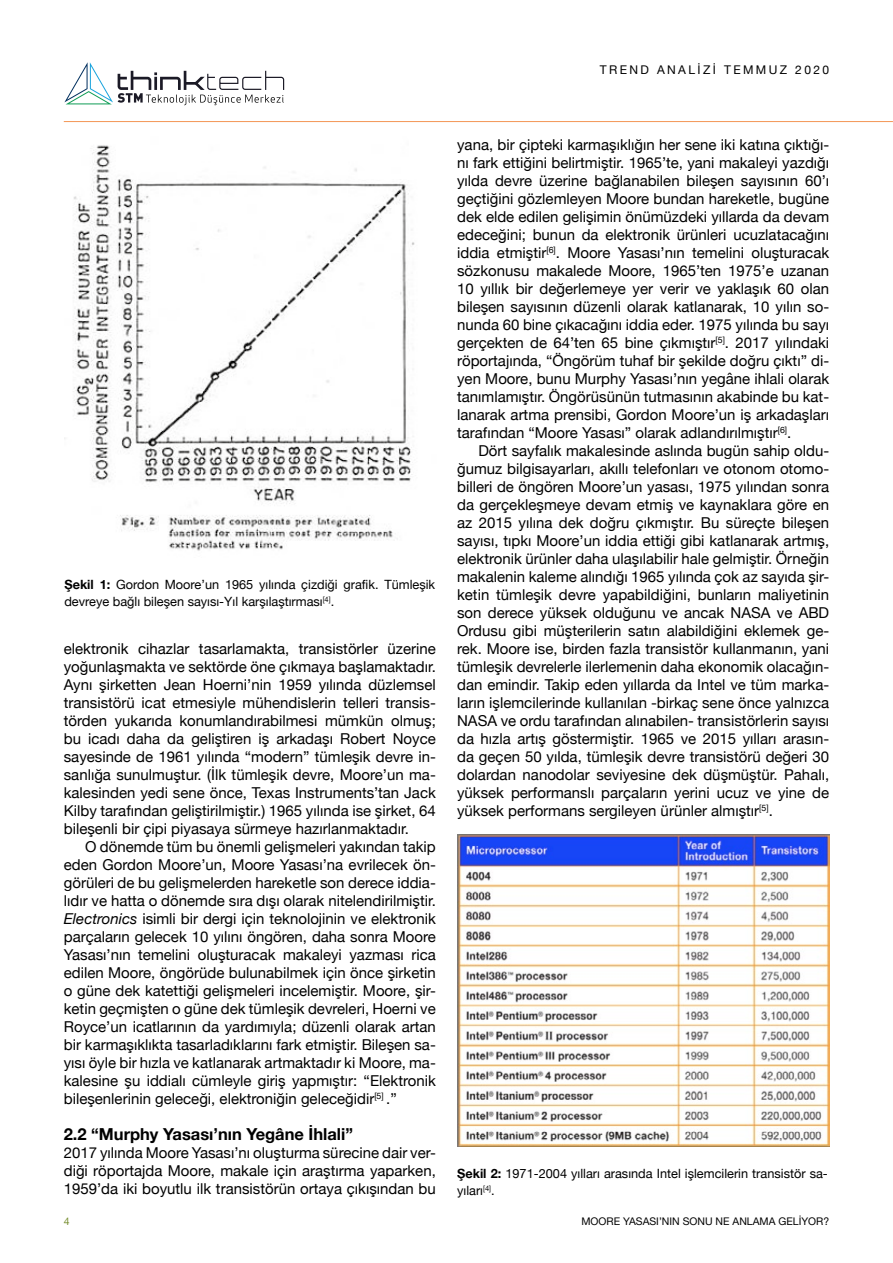
<style>
.page{position:relative;width:893px;height:1263px;background:#fff}
.page>*{position:absolute;margin:0;border:0;box-sizing:border-box;transform-origin:0 0}
.t1{font:700 16.5px "Helvetica Neue";color:#000}
.t2{font:15px/18px "Helvetica Neue";color:#000;text-align:justify}
.t3{font:12.75px/16.5px "Helvetica Neue";color:#000}
.t4{font:12px "Helvetica Neue";letter-spacing:.2em;color:#000}
.t5{font:10.5px "Helvetica Neue";color:#000}
.t6{font:10.5px "Helvetica Neue";color:#768d2e}
.s1{font-weight:700}
.s2{font-style:italic}
</style>
<div class="page">
<hr style="left:64px;top:121px;width:829px;height:1px;background:#f49655">
<svg style="left:64px;top:62px;width:220px;height:43px"></svg>
<img style="left:64px;top:145px;width:351px;height:406px">
<img style="left:457px;top:834px;width:372px;height:313px">
<p class="t4" style="left:600px;top:61px;width:231px">TREND ANALİZİ TEMMUZ 2020</p>
<p class="t3" style="left:64px;top:577px;width:372px"><span class="s1">Şekil 1:</span> Gordon Moore’un 1965 yılında çizdiği grafik. Tümleşik devreye bağlı bileşen sayısı-Yıl karşılaştırması<sup>[4]</sup>.</p>
<p class="t2" style="left:64px;top:641px;width:374px">elektronik cihazlar tasarlamakta, transistörler üzerine yoğunlaşmakta ve sektörde öne çıkmaya başlamaktadır.<br>Aynı şirketten Jean Hoerni’nin 1959 yılında düzlemsel transistörü icat etmesiyle mühendislerin telleri transis&shy;törden yukarıda konumlandırabilmesi mümkün olmuş; bu icadı daha da geliştiren iş arkadaşı Robert Noyce sayesinde de 1961 yılında “modern” tümleşik devre in&shy;sanlığa sunulmuştur. (İlk tümleşik devre, Moore’un ma&shy;kalesinden yedi sene önce, Texas Instruments’tan Jack Kilby tarafından geliştirilmiştir.) 1965 yılında ise şirket, 64 bileşenli bir çipi piyasaya sürmeye hazırlanmaktadır.</p>
<p class="t2" style="left:64px;top:839px;width:374px;text-indent:21px">O dönemde tüm bu önemli gelişmeleri yakından takip eden Gordon Moore’un, Moore Yasası’na evrilecek ön&shy;görüleri de bu gelişmelerden hareketle son derece iddia&shy;lıdır ve hatta o dönemde sıra dışı olarak nitelendirilmiştir.<br><span class="s2">Electronics</span> isimli bir dergi için teknolojinin ve elektronik parçaların gelecek 10 yılını öngören, daha sonra Moore Yasası’nın temelini oluşturacak makaleyi yazması rica edilen Moore, öngörüde bulunabilmek için önce şirketin o güne dek katettiği gelişmeleri incelemiştir. Moore, şir&shy;ketin geçmişten o güne dek tümleşik devreleri, Hoerni ve Royce’un icatlarının da yardımıyla; düzenli olarak artan bir karmaşıklıkta tasarladıklarını fark etmiştir. Bileşen sa&shy;yısı öyle bir hızla ve katlanarak artmaktadır ki Moore, ma&shy;kalesine şu iddialı cümleyle giriş yapmıştır: “Elektronik bileşenlerinin geleceği, elektroniğin geleceğidir<sup>[5]</sup> .”</p>
<p class="t1" style="left:64px;top:1121px;width:291px">2.2 “Murphy Yasası’nın Yegâne İhlali”</p>
<p class="t2" style="left:64px;top:1145px;width:374px">2017 yılında Moore Yasası’nı oluşturma sürecine dair ver&shy;diği röportajda Moore, makale için araştırma yaparken, 1959’da iki boyutlu ilk transistörün ortaya çıkışından bu</p>
<p class="t2" style="left:457px;top:137px;width:374px">yana, bir çipteki karmaşıklığın her sene iki katına çıktığı&shy;nı fark ettiğini belirtmiştir. 1965’te, yani makaleyi yazdığı yılda devre üzerine bağlanabilen bileşen sayısının 60’ı geçtiğini gözlemleyen Moore bundan hareketle, bugüne dek elde edilen gelişimin önümüzdeki yıllarda da devam edeceğini; bunun da elektronik ürünleri ucuzlatacağını iddia etmiştir<sup>[6]</sup>. Moore Yasası’nın temelini oluşturacak sözkonusu makalede Moore, 1965’ten 1975’e uzanan 10 yıllık bir değerlemeye yer verir ve yaklaşık 60 olan bileşen sayısının düzenli olarak katlanarak, 10 yılın so&shy;nunda 60 bine çıkacağını iddia eder. 1975 yılında bu sayı gerçekten de 64’ten 65 bine çıkmıştır<sup>[5]</sup>. 2017 yılındaki röportajında, “Öngörüm tuhaf bir şekilde doğru çıktı” di&shy;yen Moore, bunu Murphy Yasası’nın yegâne ihlali olarak tanımlamıştır. Öngörüsünün tutmasının akabinde bu kat&shy;lanarak artma prensibi, Gordon Moore’un iş arkadaşları tarafından “Moore Yasası” olarak adlandırılmıştır<sup>[6]</sup>.</p>
<p class="t2" style="left:457px;top:443px;width:374px;text-indent:21px">Dört sayfalık makalesinde aslında bugün sahip oldu&shy;ğumuz bilgisayarları, akıllı telefonları ve otonom otomo&shy;billeri de öngören Moore’un yasası, 1975 yılından sonra da gerçekleşmeye devam etmiş ve kaynaklara göre en az 2015 yılına dek doğru çıkmıştır. Bu süreçte bileşen sayısı, tıpkı Moore’un iddia ettiği gibi katlanarak artmış, elektronik ürünler daha ulaşılabilir hale gelmiştir. Örneğin makalenin kaleme alındığı 1965 yılında çok az sayıda şir&shy;ketin tümleşik devre yapabildiğini, bunların maliyetinin son derece yüksek olduğunu ve ancak NASA ve ABD Ordusu gibi müşterilerin satın alabildiğini eklemek ge&shy;rek. Moore ise, birden fazla transistör kullanmanın, yani tümleşik devrelerle ilerlemenin daha ekonomik olacağın&shy;dan emindir. Takip eden yıllarda da Intel ve tüm marka&shy;ların işlemcilerinde kullanılan -birkaç sene önce yalnızca NASA ve ordu tarafından alınabilen- transistörlerin sayısı da hızla artış göstermiştir. 1965 ve 2015 yılları arasın&shy;da geçen 50 yılda, tümleşik devre transistörü değeri 30 dolardan nanodolar seviyesine dek düşmüştür. Pahalı, yüksek performanslı parçaların yerini ucuz ve yine de yüksek performans sergileyen ürünler almıştır<sup>[5]</sup>.</p>
<p class="t3" style="left:457px;top:1166px;width:372px"><span class="s1">Şekil 2:</span> 1971-2004 yılları arasında Intel işlemcilerin transistör sa&shy;yıları<sup>[4]</sup>.</p>
<p class="t6" style="left:64px;top:1214px;width:7px">4</p>
<p class="t5" style="left:581px;top:1214px;width:249px">MOORE YASASI’NIN SONU NE ANLAMA GELİYOR?</p>
</div>
